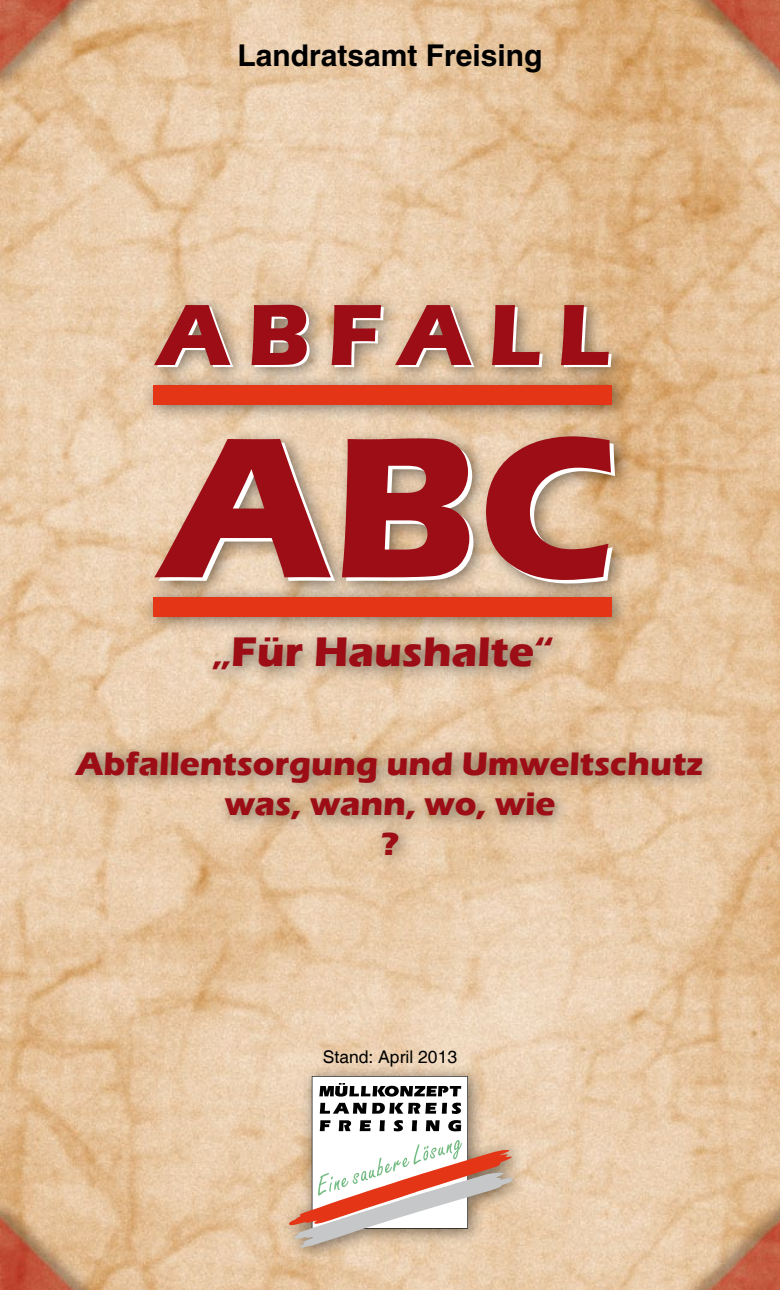
<style>
.page{position:relative;width:780px;height:1290px;background:#fff}
.page>*{position:absolute;margin:0;border:0;box-sizing:border-box;transform-origin:0 0}
.t1{font:700 207.5px "Eras ITC";color:#9d0d15}
.t2{font:700 90px "Eras ITC";letter-spacing:.18em;color:#9d0d15}
.t3{font:700 42.5px "Eras ITC";color:#9d0d15}
.t4{font:700 33.5px/40px "Eras ITC";color:#9d0d15;text-align:center}
.t5{font:700 30px "Helvetica";color:#000}
.t6{font:17.5px "Helvetica";color:#000}
</style>
<div class="page">
<img style="left:0;top:0;width:780px;height:1290px">
<div style="left:278px;top:1063px;width:251px;height:201px;background:#000;opacity:.5"></div>
<svg style="left:289px;top:1076px;width:224px;height:171px"></svg>
<div style="left:202px;top:625px;width:366px;height:61px;background:#000;opacity:.5"></div>
<div style="left:145px;top:294px;width:484px;height:91px;background:#000;opacity:.5"></div>
<div style="left:148px;top:427px;width:485px;height:174px;background:#000;opacity:.5"></div>
<div style="left:141px;top:373px;width:488px;height:49px;background:#000;opacity:.5"></div>
<div style="left:153px;top:385px;width:459px;height:19px;background:#e53517"></div>
<div style="left:141px;top:585px;width:488px;height:49px;background:#000;opacity:.5"></div>
<div style="left:153px;top:597px;width:459px;height:19px;background:#e53517"></div>
<div style="left:64px;top:739px;width:655px;height:132px;background:#000;opacity:.5"></div>
<p class="t5" style="left:237px;top:37px;width:307px">Landratsamt Freising</p>
<h2 class="t2" style="left:157px;top:283px;width:454px">ABFALL</h2>
<h1 class="t1" style="left:162px;top:389px;width:457px">ABC</h1>
<p class="t3" style="left:213px;top:628px;width:341px">„Für Haushalte“</p>
<p class="t4" style="left:76px;top:744px;width:629px">Abfallentsorgung und Umweltschutz was, wann, wo, wie<br>?</p>
<p class="t6" style="left:323px;top:1046px;width:136px">Stand: April 2013</p>
</div>
